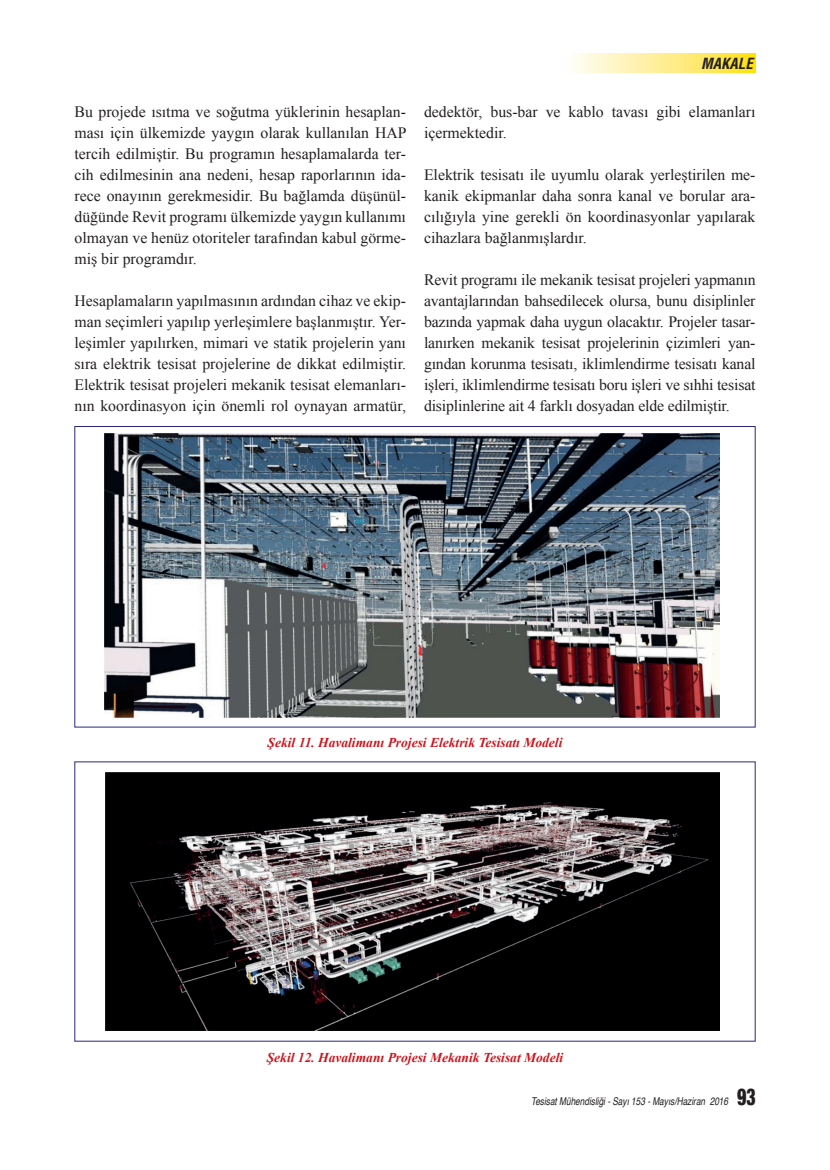
<style>
.page{position:relative;width:830px;height:1170px;background:#fff}
.page>*{position:absolute;margin:0;border:0;box-sizing:border-box;transform-origin:0 0}
.t1{font:15.75px/21px "Times New Roman";color:#231f20;text-align:justify}
.t2{font:italic 700 condensed 15px "Helvetica CE";color:#231f20}
.t3{font:italic 700 13.5px "Times New Roman";color:#cd151d}
.t4{font:italic 10.8px "Helvetica";color:#231f20;scale:.77 1}
.s1{font-family:"Helvetica Neue";font-weight:900;font-style:normal;font-stretch:condensed;font-size:23.4px}
</style>
<div class="page">
<svg style="left:573px;top:53px;width:182px;height:19px;background:#feee8d"></svg>
<img style="left:105px;top:433px;width:613px;height:284px">
<img style="left:105px;top:772px;width:614px;height:257px">
<p class="t1" style="left:74px;top:101px;width:333px">Bu projede ısıtma ve soğutma yüklerinin hesaplan&shy;ması için ülkemizde yaygın olarak kullanılan HAP tercih edilmiştir. Bu programın hesaplamalarda ter&shy;cih edilmesinin ana nedeni, hesap raporlarının ida&shy;rece onayının gerekmesidir. Bu bağlamda düşünül&shy;düğünde Revit programı ülkemizde yaygın kullanımı olmayan ve henüz otoriteler tarafından kabul görme&shy;miş bir programdır.</p>
<p class="t1" style="left:74px;top:290px;width:333px">Hesaplamaların yapılmasının ardından cihaz ve ekip&shy;man seçimleri yapılıp yerleşimlere başlanmıştır. Yer&shy;leşimler yapılırken, mimari ve statik projelerin yanı sıra elektrik tesisat projelerine de dikkat edilmiştir.<br>Elektrik tesisat projeleri mekanik tesisat elemanları&shy;nın koordinasyon için önemli rol oynayan armatür,</p>
<p class="t2" style="left:700px;top:54px;width:53px">MAKALE</p>
<p class="t1" style="left:424px;top:101px;width:333px">dedektör, bus-bar ve kablo tavası gibi elamanları içermektedir.</p>
<p class="t1" style="left:424px;top:164px;width:333px">Elektrik tesisatı ile uyumlu olarak yerleştirilen me&shy;kanik ekipmanlar daha sonra kanal ve borular ara&shy;cılığıyla yine gerekli ön koordinasyonlar yapılarak cihazlara bağlanmışlardır.</p>
<p class="t1" style="left:424px;top:269px;width:333px">Revit programı ile mekanik tesisat projeleri yapmanın avantajlarından bahsedilecek olursa, bunu disiplinler bazında yapmak daha uygun olacaktır. Projeler tasar&shy;lanırken mekanik tesisat projelerinin çizimleri yan&shy;gından korunma tesisatı, iklimlendirme tesisatı kanal işleri, iklimlendirme tesisatı boru işleri ve sıhhi tesisat disiplinlerine ait 4 farklı dosyadan elde edilmiştir.</p>
<p class="t3" style="left:267px;top:733px;width:296px">Şekil 11. Havalimanı Projesi Elektrik Tesisatı Modeli</p>
<p class="t3" style="left:266px;top:1047px;width:298px">Şekil 12. Havalimanı Projesi Mekanik Tesisat Modeli</p>
<p class="t4" style="left:531px;top:1092px;width:293px">Tesisat Mühendisliği - Sayı 153 - Mayıs/Haziran 2016 <span class="s1">93</span></p>
</div>
